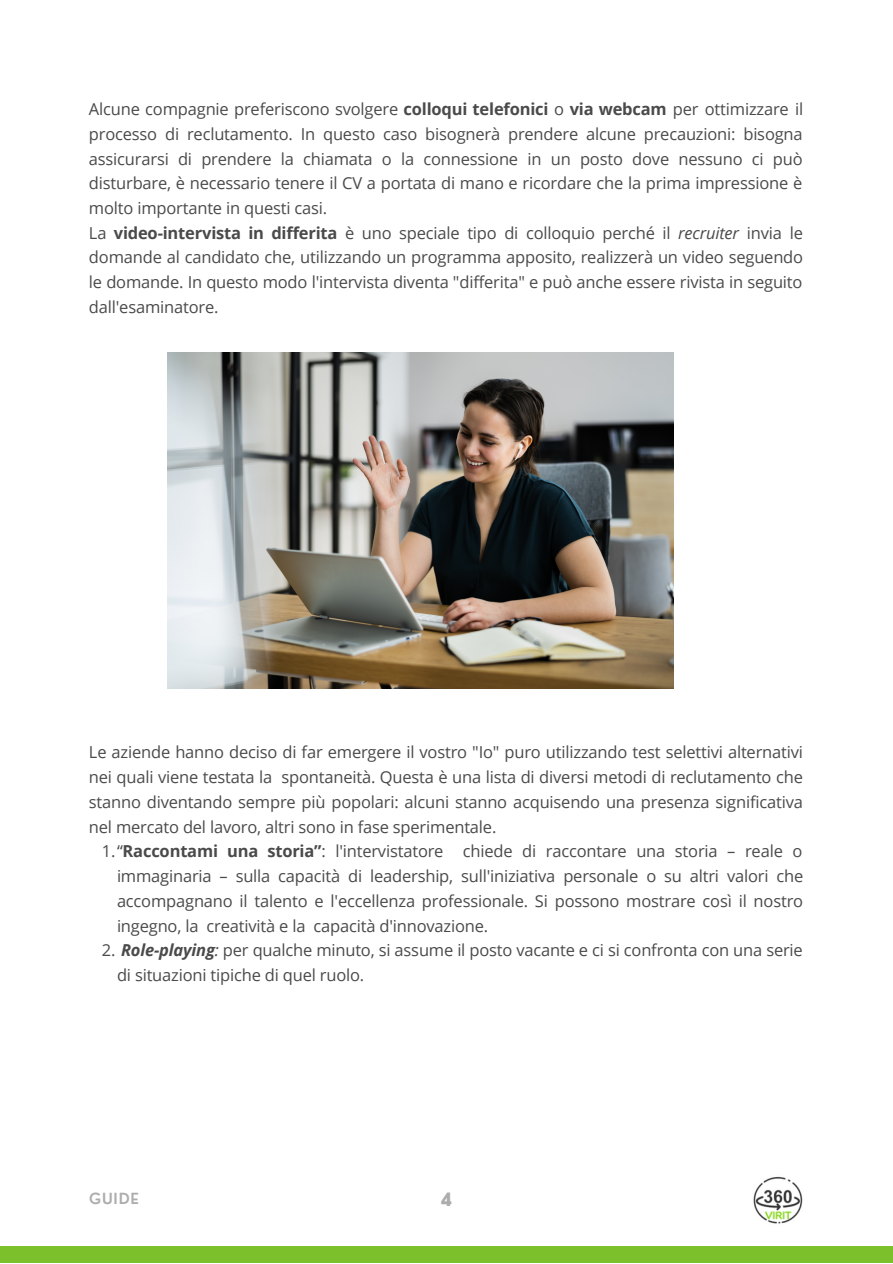
<style>
.page{position:relative;width:893px;height:1264px;background:#fff}
.page>*{position:absolute;margin:0;border:0;box-sizing:border-box;transform-origin:0 0}
.t1{font:800 18px "Nourd";color:#adadad}
.t2{font:16.5px/24.8px "Open Sans";letter-spacing:-.01em;color:#4a4a4a;text-align:justify}
.t3{font:600 15px "Nourd";letter-spacing:.055em;color:#adadad}
.s1{font-weight:700}
.s2{font-style:italic}
.s3{font-weight:700;font-style:italic}
</style>
<div class="page">
<div style="left:0;top:1246px;width:892px;height:16px;background:#7cc02c"></div>
<img style="left:168px;top:352px;width:505px;height:336px">
<img style="left:753px;top:1176px;width:50px;height:48px">
<p class="t2" style="left:89px;top:96px;width:715px;text-align:left">Alcune compagnie preferiscono svolgere <span class="s1">colloqui telefonici</span> o <span class="s1">via webcam</span> per ottimizzare il processo di reclutamento. In questo caso bisognerà prendere alcune precauzioni: bisogna assicurarsi di prendere la chiamata o la connessione in un posto dove nessuno ci può disturbare, è necessario tenere il CV a portata di mano e ricordare che la prima impressione è molto importante in questi casi.<br>La <span class="s1">video-intervista in differita</span> è uno speciale tipo di colloquio perché il <span class="s2">recruiter</span> invia le domande al candidato che, utilizzando un programma apposito, realizzerà un video seguendo le domande. In questo modo l'intervista diventa "differita" e può anche essere rivista in seguito dall'esaminatore.</p>
<p class="t2" style="left:89px;top:739px;width:715px">Le aziende hanno deciso di far emergere il vostro "Io" puro utilizzando test selettivi alternativi nei quali viene testata la spontaneità. Questa è una lista di diversi metodi di reclutamento che stanno diventando sempre più popolari: alcuni stanno acquisendo una presenza significativa nel mercato del lavoro, altri sono in fase sperimentale.</p>
<p class="t2" style="left:117px;top:838px;width:687px;text-indent:-15px">1.“<span class="s1">Raccontami una storia”</span>: l'intervistatore chiede di raccontare una storia – reale o immaginaria – sulla capacità di leadership, sull'iniziativa personale o su altri valori che accompagnano il talento e l'eccellenza professionale. Si possono mostrare così il nostro ingegno, la creatività e la capacità d'innovazione.</p>
<p class="t2" style="left:117px;top:937px;width:687px;text-indent:-15px">2. <span class="s3">Role-playing</span><span class="s2">:</span> per qualche minuto, si assume il posto vacante e ci si confronta con una serie di situazioni tipiche di quel ruolo.</p>
<p class="t3" style="left:89px;top:1189px;width:51px">GUIDE</p>
<p class="t1" style="left:440px;top:1188px;width:13px">4</p>
</div>
